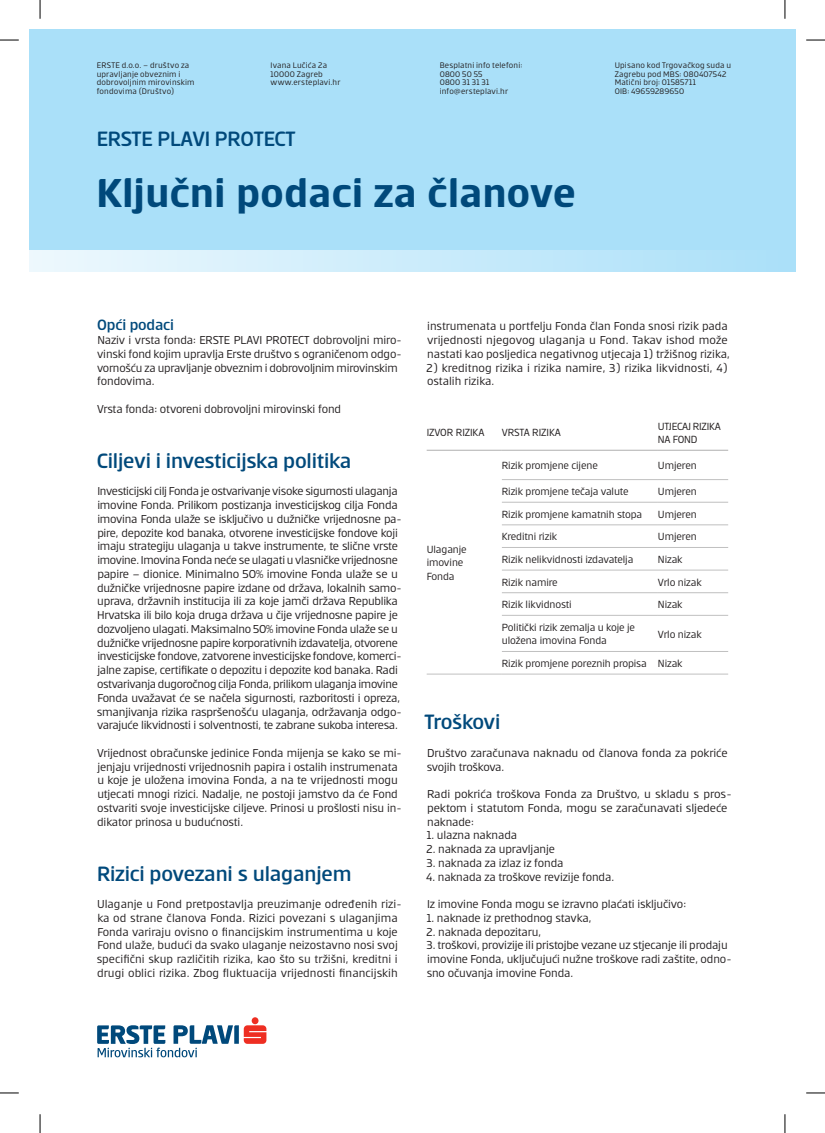
<style>
.page{position:relative;width:825px;height:1133px;background:#fff}
.page>*{position:absolute;margin:0;border:0;box-sizing:border-box;transform-origin:0 0}
.t1{font:700 43.75px "Erste";letter-spacing:.01em;color:#00497b}
.t2{font:500 22.5px "Erste";letter-spacing:-.01em;color:#00497b}
.t3{font:500 16.25px "Erste";letter-spacing:-.01em;color:#00497b}
.t4{font:12.5px/13.8px "Erste";letter-spacing:-.02em;color:#231f20}
.t5{font:12.5px/13.8px "Erste";color:#231f20}
.t6{font:12.5px/13.8px "Erste";letter-spacing:.005em;color:#231f20}
.t7{font:11.25px/13.5px "Erste";letter-spacing:-.01em;color:#231f20}
.t8{font:8.75px/8.8px "Erste";letter-spacing:.015em;color:#231f20}
</style>
<div class="page">
<div style="left:29px;top:29px;width:766px;height:243px;background:#aae0f9"></div>
<div style="left:29px;top:250px;width:766px;height:22px;background:linear-gradient(to right,#eef8fd,#aae0f9)"></div>
<hr style="left:426px;top:449px;width:75px;height:2px;background:#c0c0c0">
<hr style="left:501px;top:449px;width:156px;height:2px;background:#c0c0c0">
<hr style="left:657px;top:449px;width:70px;height:2px;background:#c0c0c0">
<hr style="left:501px;top:479px;width:156px;height:1px;background:#c0c0c0">
<hr style="left:657px;top:479px;width:70px;height:1px;background:#c0c0c0">
<hr style="left:501px;top:502px;width:156px;height:1px;background:#c0c0c0">
<hr style="left:657px;top:502px;width:70px;height:1px;background:#c0c0c0">
<hr style="left:501px;top:524px;width:156px;height:1px;background:#c0c0c0">
<hr style="left:657px;top:524px;width:70px;height:1px;background:#c0c0c0">
<hr style="left:501px;top:547px;width:156px;height:1px;background:#c0c0c0">
<hr style="left:657px;top:547px;width:70px;height:1px;background:#c0c0c0">
<hr style="left:501px;top:570px;width:156px;height:1px;background:#c0c0c0">
<hr style="left:657px;top:570px;width:70px;height:1px;background:#c0c0c0">
<hr style="left:501px;top:592px;width:156px;height:1px;background:#c0c0c0">
<hr style="left:657px;top:592px;width:70px;height:1px;background:#c0c0c0">
<hr style="left:501px;top:615px;width:156px;height:1px;background:#c0c0c0">
<hr style="left:657px;top:615px;width:70px;height:1px;background:#c0c0c0">
<hr style="left:501px;top:651px;width:156px;height:1px;background:#c0c0c0">
<hr style="left:657px;top:651px;width:70px;height:1px;background:#c0c0c0">
<hr style="left:501px;top:674px;width:156px;height:1px;background:#c0c0c0">
<hr style="left:657px;top:674px;width:70px;height:1px;background:#c0c0c0">
<hr style="left:426px;top:674px;width:75px;height:1px;background:#c0c0c0">
<svg style="left:97px;top:1017px;width:169px;height:40px"></svg>
<svg style="left:0;top:39px;width:19px;height:2px"></svg>
<svg style="left:806px;top:39px;width:18px;height:2px"></svg>
<svg style="left:0;top:1092px;width:19px;height:1px"></svg>
<svg style="left:806px;top:1092px;width:18px;height:1px"></svg>
<svg style="left:39px;top:0;width:2px;height:19px"></svg>
<svg style="left:39px;top:1114px;width:2px;height:18px"></svg>
<svg style="left:784px;top:0;width:1px;height:19px"></svg>
<svg style="left:784px;top:1114px;width:1px;height:18px"></svg>
<p class="t8" style="left:97px;top:60px;width:99px">ERSTE d.o.o. – društvo za upravljanje obveznim i dobrovoljnim mirovinskim fondovima (Društvo)</p>
<p class="t8" style="left:270px;top:60px;width:71px">Ivana Lučića 2a<br>10000 Zagreb www.ersteplavi.hr</p>
<p class="t8" style="left:439px;top:60px;width:84px">Besplatni info telefoni:<br>0800 50 55<br>0800 31 31 31 info@ersteplavi.hr</p>
<p class="t8" style="left:614px;top:60px;width:118px">Upisano kod Trgovačkog suda u<br>Zagrebu pod MBS: 080407542<br>Matični broj: 01585711<br>OIB: 49659289650</p>
<h2 class="t2" style="left:97px;top:127px;width:200px">ERSTE PLAVI PROTECT</h2>
<h1 class="t1" style="left:97px;top:170px;width:480px">Ključni podaci za članove</h1>
<h3 class="t3" style="left:97px;top:317px;width:78px">Opći podaci</h3>
<p class="t4" style="left:97px;top:333px;width:306px">Naziv i vrsta fonda: ERSTE PLAVI PROTECT dobrovoljni miro&shy;vinski fond kojim upravlja Erste društvo s ograničenom odgo&shy;vornošću za upravljanje obveznim i dobrovoljnim mirovinskim fondovima.</p>
<p class="t4" style="left:97px;top:402px;width:245px">Vrsta fonda: otvoreni dobrovoljni mirovinski fond</p>
<h2 class="t2" style="left:97px;top:449px;width:256px">Ciljevi i investicijska politika</h2>
<p class="t4" style="left:97px;top:484px;width:306px">Investicijski cilj Fonda je ostvarivanje visoke sigurnosti ulaganja imovine Fonda. Prilikom postizanja investicijskog cilja Fonda imovina Fonda ulaže se isključivo u dužničke vrijednosne pa&shy;pire, depozite kod banaka, otvorene investicijske fondove koji imaju strategiju ulaganja u takve instrumente, te slične vrste imovine. Imovina Fonda neće se ulagati u vlasničke vrijednosne papire – dionice. Minimalno 50% imovine Fonda ulaže se u dužničke vrijednosne papire izdane od država, lokalnih samo&shy;uprava, državnih institucija ili za koje jamči država Republika Hrvatska ili bilo koja druga država u čije vrijednosne papire je dozvoljeno ulagati. Maksimalno 50% imovine Fonda ulaže se u dužničke vrijednosne papire korporativnih izdavatelja, otvorene investicijske fondove, zatvorene investicijske fondove, komerci&shy;jalne zapise, certifikate o depozitu i depozite kod banaka. Radi ostvarivanja dugoročnog cilja Fonda, prilikom ulaganja imovine Fonda uvažavat će se načela sigurnosti, razboritosti i opreza, smanjivanja rizika raspršenošću ulaganja, održavanja odgo&shy;varajuće likvidnosti i solventnosti, te zabrane sukoba interesa.</p>
<p class="t4" style="left:97px;top:745px;width:306px">Vrijednost obračunske jedinice Fonda mijenja se kako se mi&shy;jenjaju vrijednosti vrijednosnih papira i ostalih instrumenata u koje je uložena imovina Fonda, a na te vrijednosti mogu utjecati mnogi rizici. Nadalje, ne postoji jamstvo da će Fond ostvariti svoje investicijske ciljeve. Prinosi u prošlosti nisu in&shy;dikator prinosa u budućnosti.</p>
<h2 class="t2" style="left:97px;top:861px;width:256px">Rizici povezani s ulaganjem</h2>
<p class="t5" style="left:97px;top:897px;width:306px">Ulaganje u Fond pretpostavlja preuzimanje određenih rizi&shy;ka od strane članova Fonda. Rizici povezani s ulaganjima Fonda variraju ovisno o financijskim instrumentima u koje Fond ulaže, budući da svako ulaganje neizostavno nosi svoj specifični skup različitih rizika, kao što su tržišni, kreditni i drugi oblici rizika. Zbog fluktuacija vrijednosti financijskih</p>
<p class="t5" style="left:427px;top:319px;width:304px">instrumenata u portfelju Fonda član Fonda snosi rizik pada vrijednosti njegovog ulaganja u Fond. Takav ishod može nastati kao posljedica negativnog utjecaja 1) tržišnog rizika,</p>
<p class="t6" style="left:426px;top:360px;width:303px">2) kreditnog rizika i rizika namire, 3) rizika likvidnosti, 4) ostalih rizika.</p>
<p class="t7" style="left:426px;top:426px;width:59px">IZVOR RIZIKA</p>
<p class="t7" style="left:501px;top:426px;width:61px">VRSTA RIZIKA</p>
<p class="t7" style="left:657px;top:419px;width:65px">UTJECAJ RIZIKA<br>NA FOND</p>
<p class="t7" style="left:426px;top:542px;width:42px">Ulaganje imovine<br>Fonda</p>
<p class="t7" style="left:501px;top:458px;width:97px">Rizik promjene cijene</p>
<p class="t7" style="left:657px;top:458px;width:40px">Umjeren</p>
<p class="t7" style="left:501px;top:484px;width:128px">Rizik promjene tečaja valute</p>
<p class="t7" style="left:657px;top:484px;width:40px">Umjeren</p>
<p class="t7" style="left:501px;top:507px;width:142px">Rizik promjene kamatnih stopa</p>
<p class="t7" style="left:657px;top:507px;width:40px">Umjeren</p>
<p class="t7" style="left:501px;top:530px;width:57px">Kreditni rizik</p>
<p class="t7" style="left:657px;top:530px;width:40px">Umjeren</p>
<p class="t7" style="left:501px;top:552px;width:133px">Rizik nelikvidnosti izdavatelja</p>
<p class="t7" style="left:657px;top:552px;width:26px">Nizak</p>
<p class="t7" style="left:501px;top:575px;width:57px">Rizik namire</p>
<p class="t7" style="left:657px;top:575px;width:45px">Vrlo nizak</p>
<p class="t7" style="left:501px;top:597px;width:71px">Rizik likvidnosti</p>
<p class="t7" style="left:657px;top:597px;width:26px">Nizak</p>
<p class="t7" style="left:501px;top:620px;width:135px">Politički rizik zemalja u koje je uložena imovina Fonda</p>
<p class="t7" style="left:657px;top:627px;width:45px">Vrlo nizak</p>
<p class="t7" style="left:501px;top:656px;width:182px">Rizik promjene poreznih propisa Nizak</p>
<h2 class="t2" style="left:424px;top:710px;width:77px">Troškovi</h2>
<p class="t4" style="left:426px;top:745px;width:302px">Društvo zaračunava naknadu od članova fonda za pokriće svojih troškova.</p>
<p class="t4" style="left:427px;top:787px;width:306px">Radi pokrića troškova Fonda za Društvo, u skladu s pros&shy;pektom i statutom Fonda, mogu se zaračunavati sljedeće naknade:</p>
<p class="t4" style="left:426px;top:828px;width:92px">1. ulazna naknada</p>
<p class="t4" style="left:426px;top:842px;width:130px">2. naknada za upravljanje</p>
<p class="t4" style="left:426px;top:855px;width:138px">3. naknada za izlaz iz fonda</p>
<p class="t4" style="left:426px;top:869px;width:189px">4. naknada za troškove revizije fonda.</p>
<p class="t4" style="left:427px;top:897px;width:260px">Iz imovine Fonda mogu se izravno plaćati isključivo:</p>
<p class="t4" style="left:426px;top:910px;width:166px">1. naknade iz prethodnog stavka,</p>
<p class="t4" style="left:426px;top:924px;width:116px">2. naknada depozitaru,</p>
<p class="t4" style="left:426px;top:938px;width:306px">3. troškovi, provizije ili pristojbe vezane uz stjecanje ili prodaju imovine Fonda, uključujući nužne troškove radi zaštite, odno&shy;sno očuvanja imovine Fonda.</p>
</div>
